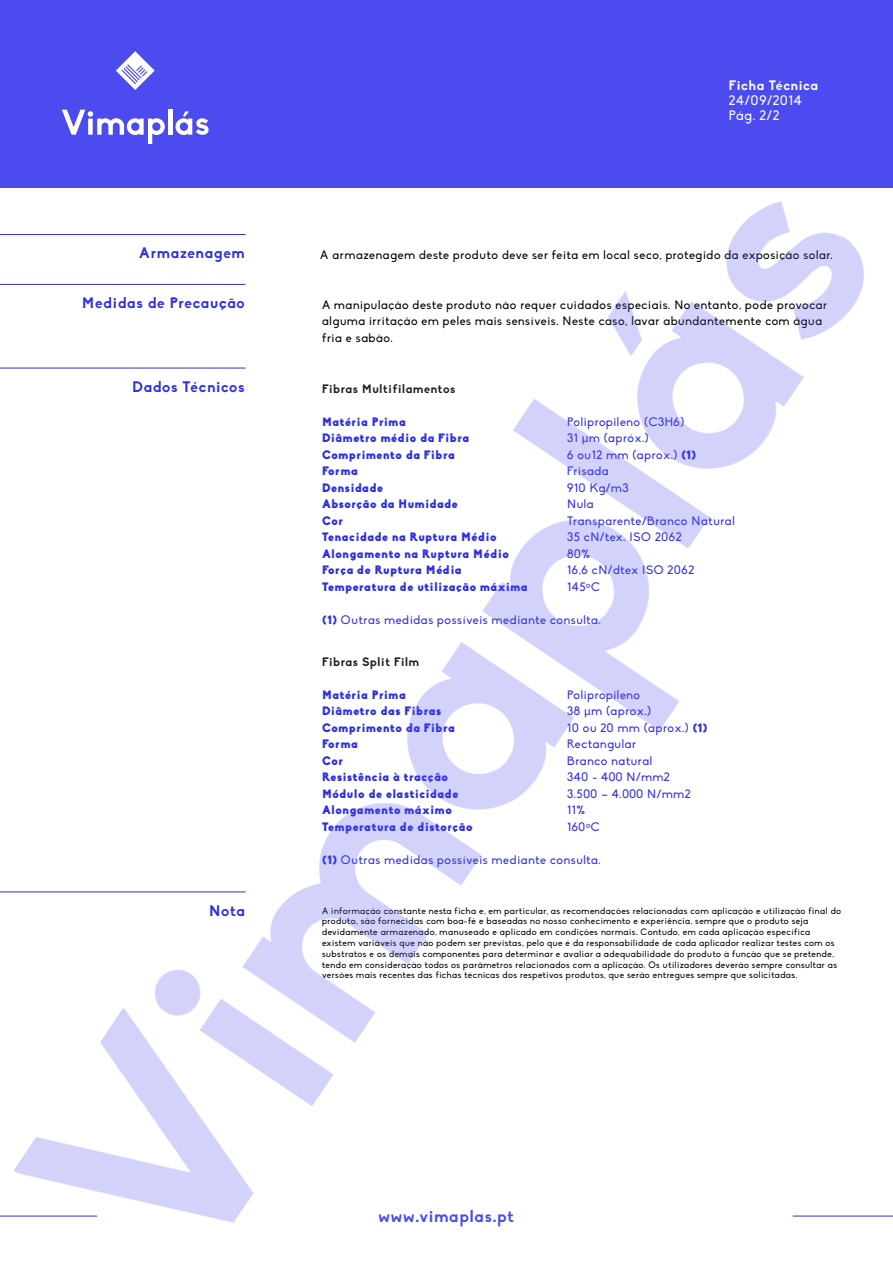
<style>
.page{position:relative;width:893px;height:1263px;background:#fff}
.page>*{position:absolute;margin:0;border:0;box-sizing:border-box;transform-origin:0 0}
.t1{font:700 16.5px "Biko";letter-spacing:.05em;color:#4b4bef}
.t2{font:700 15px "Biko";letter-spacing:.05em;color:#2e2ee5}
.t3{font:13.5px/15px "Biko";letter-spacing:.05em;color:#fff}
.t4{font:700 13.5px "Biko";letter-spacing:.05em;color:#fff}
.t5{font:12px/16.5px "Biko";letter-spacing:.05em;color:#2e2ee5}
.t6{font:900 12px/16.5px "Biko";letter-spacing:.05em;color:#2e2ee5}
.t7{font:12px/16.5px "Biko";letter-spacing:.05em;color:#000}
.t8{font:700 12px "Biko";letter-spacing:.05em;color:#1d1d1b}
.t9{font:9px/10.8px "Biko";letter-spacing:.05em;color:#000}
.s1{font-weight:900}
.s2{font-family:"Myriad Pro"}
</style>
<div class="page">
<hr style="left:0;top:234px;width:245px;height:1px;background:#2e2ee5">
<hr style="left:0;top:284px;width:245px;height:1px;background:#2e2ee5">
<div style="left:0;top:0;width:893px;height:187px;background:#4b4bef"></div>
<svg style="left:62px;top:110px;width:103px;height:34px"></svg>
<hr style="left:168px;top:109px;width:4px;height:26px;background:#fff">
<svg style="left:176px;top:111px;width:33px;height:24px"></svg>
<svg style="left:116px;top:51px;width:39px;height:39px"></svg>
<hr style="left:0;top:1216px;width:97px;height:1px;background:#2e2ee5">
<hr style="left:0;top:368px;width:245px;height:1px;background:#2e2ee5">
<hr style="left:0;top:891px;width:245px;height:1px;background:#2e2ee5">
<img style="left:0;top:187px;width:10px;height:1030px">
<img style="left:13px;top:187px;width:880px;height:1036px">
<h2 class="t2" style="left:139px;top:244px;width:107px">Armazenagem</h2>
<h2 class="t2" style="left:82px;top:294px;width:164px">Medidas de Precaução</h2>
<h3 class="t4" style="left:729px;top:77px;width:91px">Ficha Técnica</h3>
<h3 class="t3" style="left:729px;top:93px;width:74px">24/09/2014<br>Pág. 2/2</h3>
<h3 class="t7" style="left:320px;top:247px;width:514px">A armazenagem deste produto deve ser feita em local seco, protegido da exposição solar.</h3>
<h3 class="t7" style="left:322px;top:297px;width:507px">A manipulação deste produto não requer cuidados especiais. No entanto, pode provocar alguma irritação em peles mais sensíveis. Neste caso, lavar abundantemente com água fria e sabão.</h3>
<h2 class="t2" style="left:132px;top:377px;width:114px">Dados Técnicos</h2>
<h3 class="t8" style="left:322px;top:381px;width:135px">Fibras Multifilamentos</h3>
<h3 class="t6" style="left:322px;top:413px;width:207px">Matéria Prima<br>Diâmetro médio da Fibra<br>Comprimento da Fibra<br>Forma<br>Densidade<br>Absorção da Humidade<br>Cor<br>Tenacidade na Ruptura Médio<br>Alongamento na Ruptura Médio<br>Força de Ruptura Média<br>Temperatura de utilização máxima</h3>
<h3 class="t5" style="left:322px;top:611px;width:280px"><span class="s1">(1)</span> Outras medidas possíveis mediante consulta.</h3>
<h3 class="t5" style="left:567px;top:413px;width:169px">Polipropileno (C3H6)<br>31 <span class="s2">µ</span>m (apróx.)<br>6 ou12 mm (aprox.) <span class="s1">(1)<br></span>Frisada<br>910 Kg/m3<br>Nula<br>Transparente/Branco Natural<br>35 cN/tex. ISO 2062<br>80%<br>16,6 cN/dtex ISO 2062<br>145<span class="s2">º</span>C</h3>
<h2 class="t2" style="left:209px;top:901px;width:37px">Nota</h2>
<h3 class="t8" style="left:322px;top:654px;width:99px">Fibras Split Film</h3>
<h3 class="t6" style="left:322px;top:686px;width:152px">Matéria Prima<br>Diâmetro das Fibras<br>Comprimento da Fibra<br>Forma<br>Cor<br>Resistência à tracção<br>Módulo de elasticidade<br>Alongamento máximo<br>Temperatura de distorção</h3>
<h3 class="t5" style="left:322px;top:852px;width:280px"><span class="s1">(1)</span> Outras medidas possíveis mediante consulta.</h3>
<h3 class="t5" style="left:567px;top:687px;width:142px">Polipropileno<br>38 <span class="s2">µ</span>m (aprox.)<br>10 ou 20 mm (aprox.) <span class="s1">(1)<br></span>Rectangular<br>Branco natural<br>340 - 400 N/mm2<br>3.500 – 4.000 N/mm2<br>11%<br>160<span class="s2">º</span>C</h3>
<p class="t9" style="left:322px;top:905px;width:521px">A informação constante nesta ficha e, em particular, as recomendações relacionadas com aplicação e utilização final do produto, são fornecidas com boa-fé e baseadas no nosso conhecimento e experiência, sempre que o produto seja devidamente armazenado, manuseado e aplicado em condições normais. Contudo, em cada aplicação específica existem variáveis que não podem ser previstas, pelo que é da responsabilidade de cada aplicador realizar testes com os substratos e os demais componentes para determinar e avaliar a adequabilidade do produto à função que se pretende, tendo em consideração todos os parâmetros relacionados com a aplicação. Os utilizadores deverão sempre consultar as versões mais recentes das fichas técnicas dos respetivos produtos, que serão entregues sempre que solicitadas.</p>
<h1 class="t1" style="left:379px;top:1207px;width:137px">www.vimaplas.pt</h1>
</div>
